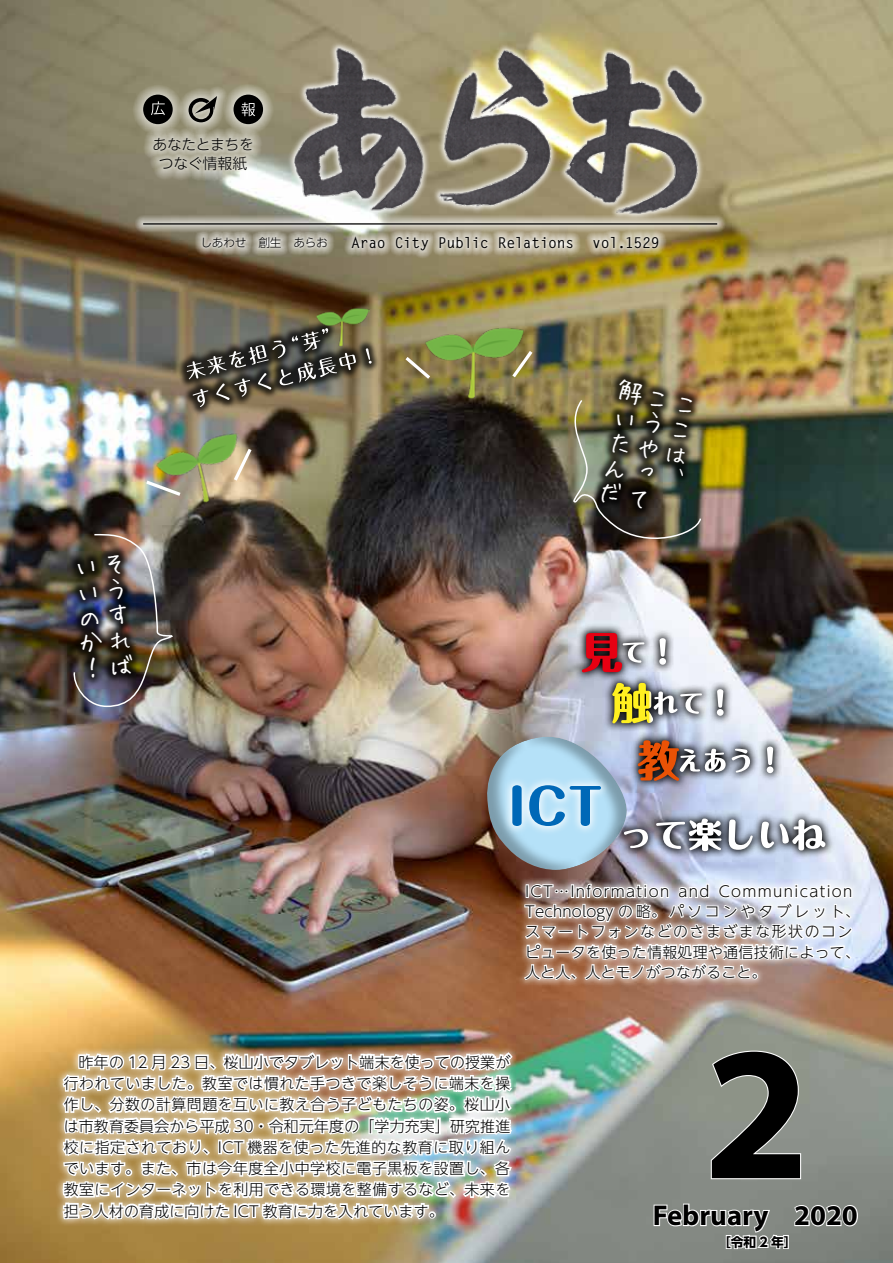
<style>
.page{position:relative;width:893px;height:1263px;background:#fff}
.page>*{position:absolute;margin:0;border:0;box-sizing:border-box;transform-origin:0 0}
.t1{font:700 191.4px "Myriad Pro";color:#000}
.t2{font:700 28.65px "Myriad Pro";color:#000}
.t3{font:25.5px/25.5px "Hui Font";color:#fff;text-align:justify}
.t4{font:300 14.85px/21.3px "UD Shin Go NT Pro";letter-spacing:.03em;color:#000;text-align:justify}
.t5{font:300 14.85px/20.2px "UD Shin Go NT Pro";letter-spacing:.09em;color:#000}
.t6{font:700 14.85px "Letter Gothic Std";letter-spacing:-.025em;color:#000}
.t7{font:300 14.85px/19.2px "UD Shin Go NT Pro";letter-spacing:-.025em;color:#000;text-align:center}
.t8{font:700 12.75px "UD Shin Go NT Pro";color:#000}
.t9{font:300 11.7px "UD Shin Go NT Pro";letter-spacing:-.02em;color:#000}
</style>
<div class="page">
<img style="left:0;top:0;width:893px;height:1263px">
<svg style="left:135px;top:215px;width:591px;height:43px"></svg>
<hr style="left:143px;top:223px;width:574px;height:2px;background:#000">
<svg style="left:288px;top:41px;width:421px;height:179px"></svg>
<img style="left:294px;top:46px;width:411px;height:170px">
<svg style="left:652px;top:1049px;width:207px;height:201px"></svg>
<svg style="left:183px;top:86px;width:40px;height:41px"></svg>
<svg style="left:189px;top:96px;width:28px;height:26px"></svg>
<div style="left:133px;top:84px;width:50px;height:51px;background:#fff;opacity:.96"></div>
<svg style="left:143px;top:95px;width:30px;height:29px"></svg>
<svg style="left:223px;top:84px;width:50px;height:50px"></svg>
<svg style="left:234px;top:95px;width:29px;height:29px"></svg>
<svg style="left:143px;top:127px;width:120px;height:54px"></svg>
<img style="left:55px;top:1045px;width:464px;height:182px">
<img style="left:59px;top:1043px;width:455px;height:180px">
<svg style="left:517px;top:876px;width:343px;height:112px"></svg>
<svg style="left:522px;top:883px;width:333px;height:99px"></svg>
<svg style="left:825px;top:809px;width:10px;height:51px"></svg>
<svg style="left:173px;top:307px;width:211px;height:113px"></svg>
<svg style="left:573px;top:623px;width:102px;height:59px"></svg>
<svg style="left:582px;top:633px;width:84px;height:39px"></svg>
<svg style="left:603px;top:673px;width:130px;height:60px"></svg>
<svg style="left:612px;top:683px;width:112px;height:40px"></svg>
<svg style="left:628px;top:731px;width:155px;height:6px"></svg>
<img style="left:487px;top:737px;width:338px;height:133px">
<img style="left:424px;top:324px;width:102px;height:77px">
<img style="left:151px;top:429px;width:103px;height:86px">
<img style="left:316px;top:306px;width:53px;height:41px">
<svg style="left:509px;top:347px;width:27px;height:34px"></svg>
<svg style="left:402px;top:354px;width:32px;height:28px"></svg>
<svg style="left:231px;top:445px;width:23px;height:39px"></svg>
<svg style="left:143px;top:478px;width:41px;height:20px"></svg>
<img style="left:565px;top:367px;width:145px;height:184px">
<img style="left:65px;top:533px;width:121px;height:174px">
<p class="t7" style="left:152px;top:134px;width:103px">あなたとまちをつなぐ情報紙</p>
<p class="t6" style="left:351px;top:233px;width:36px">Arao</p>
<p class="t9" style="left:200px;top:233px;width:152px">しあわせ　創生　あらお　　</p>
<p class="t6" style="left:395px;top:233px;width:36px">City</p>
<p class="t6" style="left:438px;top:233px;width:52px">Public</p>
<p class="t6" style="left:498px;top:233px;width:78px">Relations</p>
<p class="t6" style="left:592px;top:233px;width:69px">vol.1529</p>
<h3 class="t3" style="left:72px;top:552px;width:14px;rotate:-4deg">いいのか</h3>
<h3 class="t3" style="left:101px;top:550px;width:14px;rotate:-4deg">そうすれば</h3>
<h3 class="t3" style="left:620px;top:376px;width:14px;rotate:11deg">解いたんだ</h3>
<h3 class="t3" style="left:648px;top:382px;width:14px;rotate:11deg">こうやって</h3>
<p class="t5" style="left:525px;top:881px;width:336px">ICT…Information<br>Technologyの略。パソコンやタブレット、スマートフォンなどのさまざまな形状のコンピュータを使った情報処理や通信技術によって、人と人、人とモノがつながること。</p>
<p class="t4" style="left:679px;top:880px;width:32px">and</p>
<p class="t5" style="left:719px;top:881px;width:135px">Communication</p>
<p class="t4" style="left:64px;top:1051px;width:448px">　昨年の 12 月 23 日、桜山小でタブレット端末を使っての授業が行われていました。教室では慣れた手つきで楽しそうに端末を操作し、分数の計算問題を互いに教え合う子どもたちの姿。桜山小は市教育委員会から平成 30・令和元年度の「学力充実」研究推進校に指定されており、ICT 機器を使った先進的な教育に取り組んでいます。また、市は今年度全小中学校に電子黒板を設置し、各教室にインターネットを利用できる環境を整備するなど、未来を担う人材の育成に向けた ICT 教育に力を入れています。</p>
<h1 class="t1" style="left:704px;top:989px;width:108px">2</h1>
<h2 class="t2" style="left:794px;top:1197px;width:65px">2020</h2>
<p class="t8" style="left:718px;top:1231px;width:80px">［令和 2 年[</p>
<h2 class="t2" style="left:653px;top:1197px;width:117px">February</h2>
</div>
